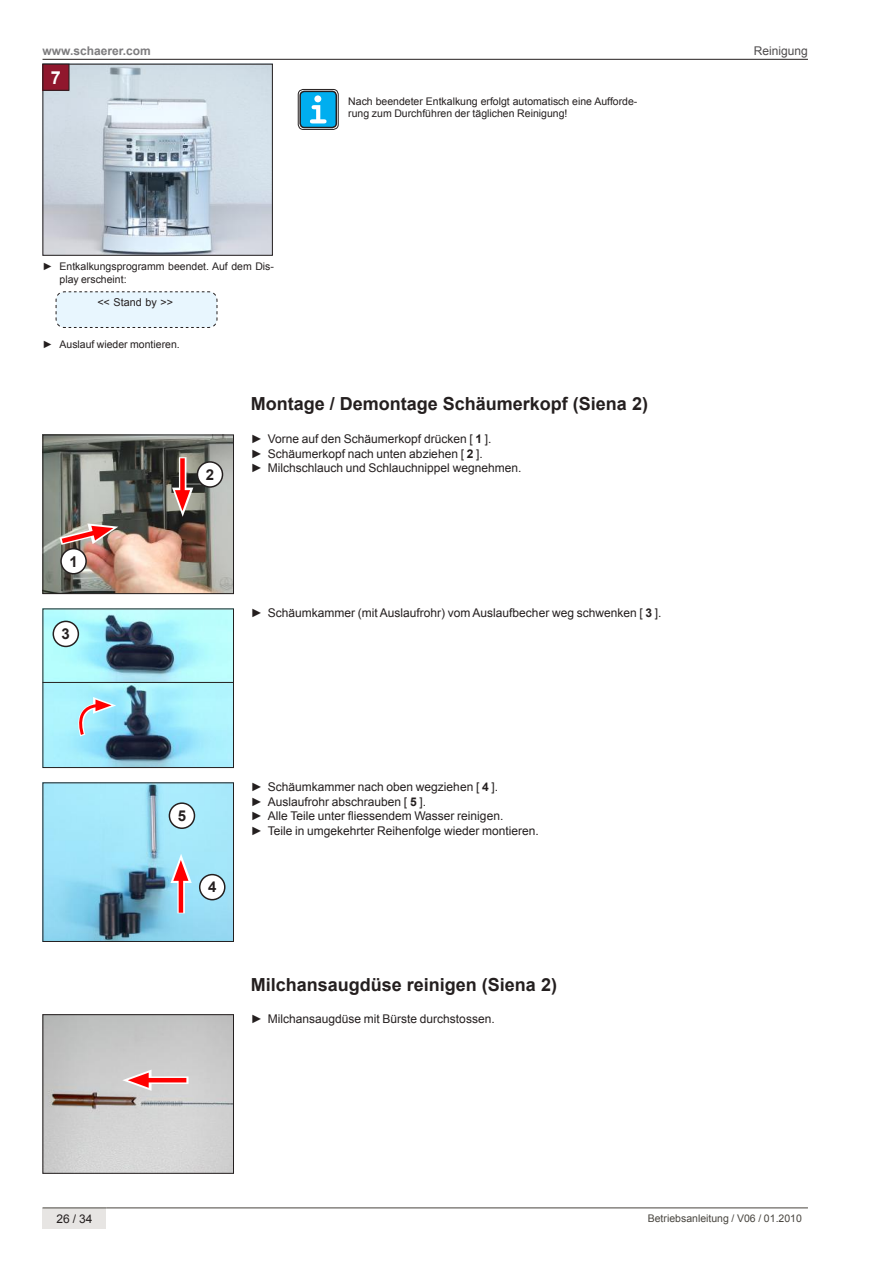
<style>
.page{position:relative;width:893px;height:1263px;background:#fff}
.page>*{position:absolute;margin:0;border:0;box-sizing:border-box;transform-origin:0 0}
.t1{font:700 18px "Arial";color:#241f1f}
.t2{font:700 18px "Arial";color:#fff}
.t3{font:700 15px "Arial";color:#241f1f}
.t4{font:12px/14.4px "Arial";color:#241f1f}
.t5{font:700 12px "Arial";color:#7d7c7e}
.t6{font:12px "Arial";color:#4e4b4c}
.t7{font:10.8px "Arial";color:#241f1f}
.t8{font:10.5px/12.6px "Arial";color:#241f1f}
.t9{font:10.5px "Arial";color:#48453f}
.s1{font-weight:700}
</style>
<div class="page">
<hr style="left:43px;top:59px;width:765px;height:1px;background:#241f1f">
<div style="left:43px;top:1208px;width:63px;height:20px;background:#e7e5e3"></div>
<hr style="left:43px;top:1207px;width:63px;height:1px;background:#48453f">
<hr style="left:106px;top:1207px;width:702px;height:1px;background:#48453f">
<img style="left:45px;top:1016px;width:187px;height:156px">
<div style="left:43px;top:1014px;width:191px;height:160px;border:1px solid #241f1f"></div>
<svg style="left:152px;top:1076px;width:37px;height:8px"></svg>
<hr style="left:140px;top:1078px;width:46px;height:4px;background:#f00">
<svg style="left:122px;top:1069px;width:30px;height:22px"></svg>
<img style="left:45px;top:437px;width:187px;height:155px">
<div style="left:43px;top:435px;width:191px;height:159px;border:1px solid #241f1f"></div>
<svg style="left:51px;top:522px;width:67px;height:28px;background:#b5827a"></svg>
<div style="left:61px;top:549px;width:25px;height:25px;background:#fff;border-radius:50%"></div>
<div style="left:60px;top:548px;width:27px;height:26px;border:2px solid #241f1f;border-radius:50%"></div>
<div style="left:179px;top:457px;width:7px;height:43px;background:#fff"></div>
<div style="left:180px;top:458px;width:5px;height:40px;background:#f00"></div>
<svg style="left:172px;top:488px;width:21px;height:29px"></svg>
<div style="left:197px;top:462px;width:25px;height:25px;background:#fff;border-radius:50%"></div>
<div style="left:197px;top:461px;width:26px;height:27px;border:2px solid #241f1f;border-radius:50%"></div>
<img style="left:45px;top:610px;width:187px;height:156px">
<div style="left:43px;top:608px;width:191px;height:160px;border:1px solid #241f1f"></div>
<hr style="left:43px;top:682px;width:190px;height:1px;background:#241f1f">
<svg style="left:72px;top:697px;width:44px;height:44px;background:#add0df"></svg>
<div style="left:53px;top:621px;width:25px;height:25px;background:#fff;border-radius:50%"></div>
<div style="left:53px;top:621px;width:26px;height:26px;border:2px solid #241f1f;border-radius:50%"></div>
<img style="left:45px;top:784px;width:187px;height:156px">
<div style="left:43px;top:782px;width:191px;height:160px;border:1px solid #241f1f"></div>
<div style="left:169px;top:803px;width:25px;height:25px;background:#fff;border-radius:50%"></div>
<div style="left:169px;top:802px;width:26px;height:27px;border:2px solid #241f1f;border-radius:50%"></div>
<svg style="left:177px;top:883px;width:8px;height:30px"></svg>
<hr style="left:179px;top:872px;width:4px;height:41px;background:#f00">
<svg style="left:170px;top:854px;width:22px;height:29px"></svg>
<div style="left:200px;top:875px;width:25px;height:25px;background:#fff;border-radius:50%"></div>
<div style="left:199px;top:874px;width:27px;height:26px;border:2px solid #241f1f;border-radius:50%"></div>
<img style="left:45px;top:66px;width:226px;height:188px">
<div style="left:43px;top:64px;width:230px;height:192px;border:1px solid #241f1f"></div>
<div style="left:43px;top:64px;width:26px;height:26px;background:#90172d"></div>
<div style="left:43px;top:64px;width:26px;height:27px;border:1px solid #241f1f"></div>
<svg style="left:55px;top:291px;width:163px;height:37px;background:#e2eff6"></svg>
<div style="left:298px;top:89px;width:40px;height:41px;border:1px solid #241f1f;border-radius:5px"></div>
<div style="left:300px;top:91px;width:36px;height:36px;background:#00aeef;border-radius:4px"></div>
<div style="left:299px;top:91px;width:38px;height:37px;border:2px solid #241f1f;border-radius:4px"></div>
<svg style="left:310px;top:105px;width:17px;height:18px"></svg>
<div style="left:314px;top:95px;width:7px;height:7px;background:#fff;border-radius:50%"></div>
<p class="t5" style="left:43px;top:43px;width:110px">www.schaerer.com</p>
<p class="t6" style="left:754px;top:43px;width:56px">Reinigung</p>
<h1 class="t2" style="left:51px;top:66px;width:12px">7</h1>
<p class="t8" style="left:60px;top:260px;width:216px;text-indent:-17px">► Entkalkungsprogramm beendet. Auf dem Dis&shy;play erscheint:</p>
<p class="t7" style="left:97px;top:295px;width:77px">&lt;&lt; Stand by &gt;&gt;</p>
<p class="t8" style="left:43px;top:338px;width:139px">► Auslauf wieder montieren.</p>
<p class="t8" style="left:348px;top:95px;width:291px">Nach beendeter Entkalkung erfolgt automatisch eine Aufforde&shy;rung zum Durchführen der täglichen Reinigung!</p>
<p class="t3" style="left:69px;top:551px;width:10px">1</p>
<p class="t3" style="left:62px;top:624px;width:10px">3</p>
<p class="t3" style="left:206px;top:465px;width:10px">2</p>
<h1 class="t1" style="left:251px;top:392px;width:399px">Montage / Demontage Schäumerkopf (Siena 2)</h1>
<p class="t4" style="left:251px;top:432px;width:272px">► Vorne auf den Schäumerkopf drücken [ <span class="s1">1</span> ].<br>► Schäumerkopf nach unten abziehen [ <span class="s1">2</span> ].<br>► Milchschlauch und Schlauchnippel wegnehmen.</p>
<p class="t4" style="left:251px;top:606px;width:412px">► Schäumkammer (mit Auslaufrohr) vom Auslaufbecher weg schwenken [ <span class="s1">3</span> ].</p>
<p class="t3" style="left:178px;top:806px;width:10px">5</p>
<p class="t3" style="left:208px;top:877px;width:10px">4</p>
<p class="t4" style="left:251px;top:780px;width:289px">► Schäumkammer nach oben wegziehen [ <span class="s1">4</span> ].<br>► Auslaufrohr abschrauben [ <span class="s1">5</span> ].<br>► Alle Teile unter fliessendem Wasser reinigen.<br>► Teile in umgekehrter Reihenfolge wieder montieren.</p>
<h1 class="t1" style="left:251px;top:972px;width:308px">Milchansaugdüse reinigen (Siena 2)</h1>
<p class="t4" style="left:251px;top:1012px;width:245px">► Milchansaugdüse mit Bürste durchstossen.</p>
<p class="t4" style="left:56px;top:1211px;width:38px">26 / 34</p>
<p class="t9" style="left:648px;top:1211px;width:156px">Betriebsanleitung / V06 / 01.2010</p>
</div>
